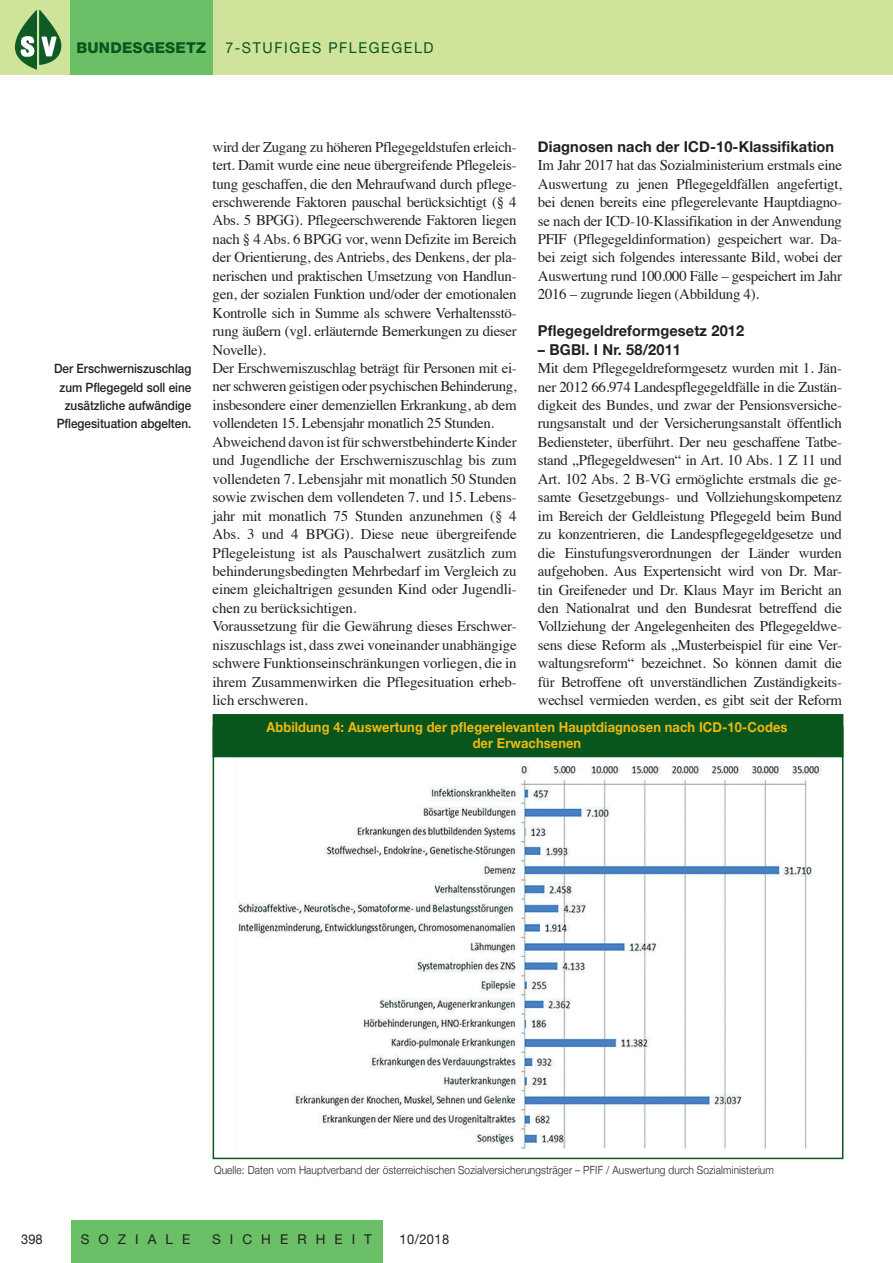
<style>
.page{position:relative;width:893px;height:1263px;background:#fff}
.page>*{position:absolute;margin:0;border:0;box-sizing:border-box;transform-origin:0 0}
.t1{font:700 15px "Helvetica Neue";letter-spacing:.01em;color:#231f20}
.t2{font:15px "Helvetica Neue LT Std";letter-spacing:.11em;color:#08551e;scale:.95 1}
.t3{font:800 15px "Helvetica Neue LT Std";letter-spacing:.01em;color:#08551e}
.t4{font:14.85px/18.5px "Times";letter-spacing:-.02em;color:#231f20;text-align:justify}
.t5{font:700 13.8px/16.5px "Helvetica Neue";letter-spacing:.01em;color:#f2b90f;text-align:center;scale:.93 1}
.t6{font:13.5px "Helvetica Neue LT Std";letter-spacing:.67em;color:#231f20}
.t7{font:13.5px "Helvetica Neue LT Std";letter-spacing:.67em;color:#231f20;scale:.95 1}
.t8{font:500 12.9px/18.5px "Helvetica Neue";color:#231f20;text-align:right;scale:.91 1}
.t9{font:300 11.25px "Helvetica Neue";letter-spacing:.01em;color:#231f20;scale:.9 1}
</style>
<div class="page">
<div style="left:71px;top:1220px;width:312px;height:43px;background:#6bc067"></div>
<div style="left:0;top:0;width:893px;height:74px;background:#d0e39a"></div>
<div style="left:70px;top:0;width:143px;height:74px;background:#6bc067"></div>
<img style="left:39px;top:10px;width:22px;height:55px">
<img style="left:233px;top:757px;width:593px;height:392px">
<div style="left:213px;top:715px;width:630px;height:41px;background:#08551e"></div>
<div style="left:213px;top:714px;width:630px;height:43px;border:2px solid #08551e"></div>
<p class="t3" style="left:77px;top:39px;width:131px">BUNDESGESETZ</p>
<p class="t2" style="left:225px;top:39px;width:221px">7-STUFIGES PFLEGEGELD</p>
<p class="t8" style="left:54px;top:359px;width:152px">Der Erschwerniszuschlag zum Pflegegeld soll eine zusätzliche aufwändige<br>Pflegesituation abgelten.</p>
<p class="t1" style="left:538px;top:135px;width:298px">Diagnosen nach der ICD-10-Klassifikation</p>
<p class="t4" style="left:538px;top:155px;width:306px">Im Jahr 2017 hat das Sozialministerium erstmals eine Auswertung zu jenen Pflegegeldfällen angefertigt, bei denen bereits eine pflegerelevante Hauptdiagno&shy;se nach der ICD-10-Klassifikation in der Anwendung PFIF (Pflegegeldinformation) gespeichert war. Da&shy;bei zeigt sich folgendes interessante Bild, wobei der Auswertung rund 100.000 Fälle – gespeichert im Jahr 2016 – zugrunde liegen (Abbildung 4).</p>
<p class="t1" style="left:538px;top:319px;width:208px">Pflegegeldreformgesetz 2012</p>
<p class="t1" style="left:538px;top:338px;width:145px">– BGBl. I Nr. 58/2011</p>
<p class="t4" style="left:538px;top:358px;width:306px">Mit dem Pflegegeldreformgesetz wurden mit 1. Jän&shy;ner 2012 66.974 Landespflegegeldfälle in die Zustän&shy;digkeit des Bundes, und zwar der Pensionsversiche&shy;rungsanstalt und der Versicherungsanstalt öffentlich Bediensteter, überführt. Der neu geschaffene Tatbe&shy;stand „Pflegegeldwesen“ in Art. 10 Abs. 1 Z 11 und Art. 102 Abs. 2 B-VG ermöglichte erstmals die ge&shy;samte Gesetzgebungs- und Vollziehungskompetenz im Bereich der Geldleistung Pflegegeld beim Bund zu konzentrieren, die Landespflegegeldgesetze und die Einstufungsverordnungen der Länder wurden aufgehoben. Aus Expertensicht wird von Dr. Mar&shy;tin Greifeneder und Dr. Klaus Mayr im Bericht an den Nationalrat und den Bundesrat betreffend die Vollziehung der Angelegenheiten des Pflegegeldwe&shy;sens diese Reform als „Musterbeispiel für eine Ver&shy;waltungsreform“ bezeichnet. So können damit die für Betroffene oft unverständlichen Zuständigkeits&shy;wechsel vermieden werden, es gibt seit der Reform</p>
<p class="t4" style="left:213px;top:136px;width:306px;text-align:left">wird der Zugang zu höheren Pflegegeldstufen erleich&shy;tert. Damit wurde eine neue übergreifende Pflegeleis&shy;tung geschaffen, die den Mehraufwand durch pflege&shy;erschwerende Faktoren pauschal berücksichtigt (§ 4<br>Abs. 5 BPGG). Pflegeerschwerende Faktoren liegen nach § 4 Abs. 6 BPGG vor, wenn Defizite im Bereich der Orientierung, des Antriebs, des Denkens, der pla&shy;nerischen und praktischen Umsetzung von Handlun&shy;gen, der sozialen Funktion und/oder der emotionalen Kontrolle sich in Summe als schwere Verhaltensstö&shy;rung äußern (vgl. erläuternde Bemerkungen zu dieser Novelle).<br>Der Erschwerniszuschlag beträgt für Personen mit ei&shy;ner schweren geistigen oder psychischen Behinderung, insbesondere einer demenziellen Erkrankung, ab dem vollendeten 15. Lebensjahr monatlich 25 Stunden.<br>Abweichend davon ist für schwerstbehinderte Kinder und Jugendliche der Erschwerniszuschlag bis zum vollendeten 7. Lebensjahr mit monatlich 50 Stunden sowie zwischen dem vollendeten 7. und 15. Lebens&shy;jahr mit monatlich 75 Stunden anzunehmen (§ 4<br>Abs. 3 und 4 BPGG). Diese neue übergreifende Pflegeleistung ist als Pauschalwert zusätzlich zum behinderungsbedingten Mehrbedarf im Vergleich zu einem gleichaltrigen gesunden Kind oder Jugendli&shy;chen zu berücksichtigen.<br>Voraussetzung für die Gewährung dieses Erschwer&shy;niszuschlags ist, dass zwei voneinander unabhängige schwere Funktionseinschränkungen vorliegen, die in ihrem Zusammenwirken die Pflegesituation erheb&shy;lich erschweren.</p>
<p class="t5" style="left:266px;top:719px;width:562px">Abbildung 4: Auswertung der pflegerelevanten Hauptdiagnosen nach ICD-10-Codes der Erwachsenen</p>
<p class="t9" style="left:214px;top:1160px;width:623px">Quelle: Daten vom Hauptverband der österreichischen Sozialversicherungsträger – PFIF / Auswertung durch Sozialministerium</p>
<p class="t7" style="left:21px;top:1231px;width:24px">398</p>
<p class="t6" style="left:81px;top:1231px;width:111px">SOZIALE</p>
<p class="t6" style="left:212px;top:1231px;width:161px">SICHERHEIT</p>
<p class="t7" style="left:400px;top:1231px;width:54px">10/2018</p>
</div>
